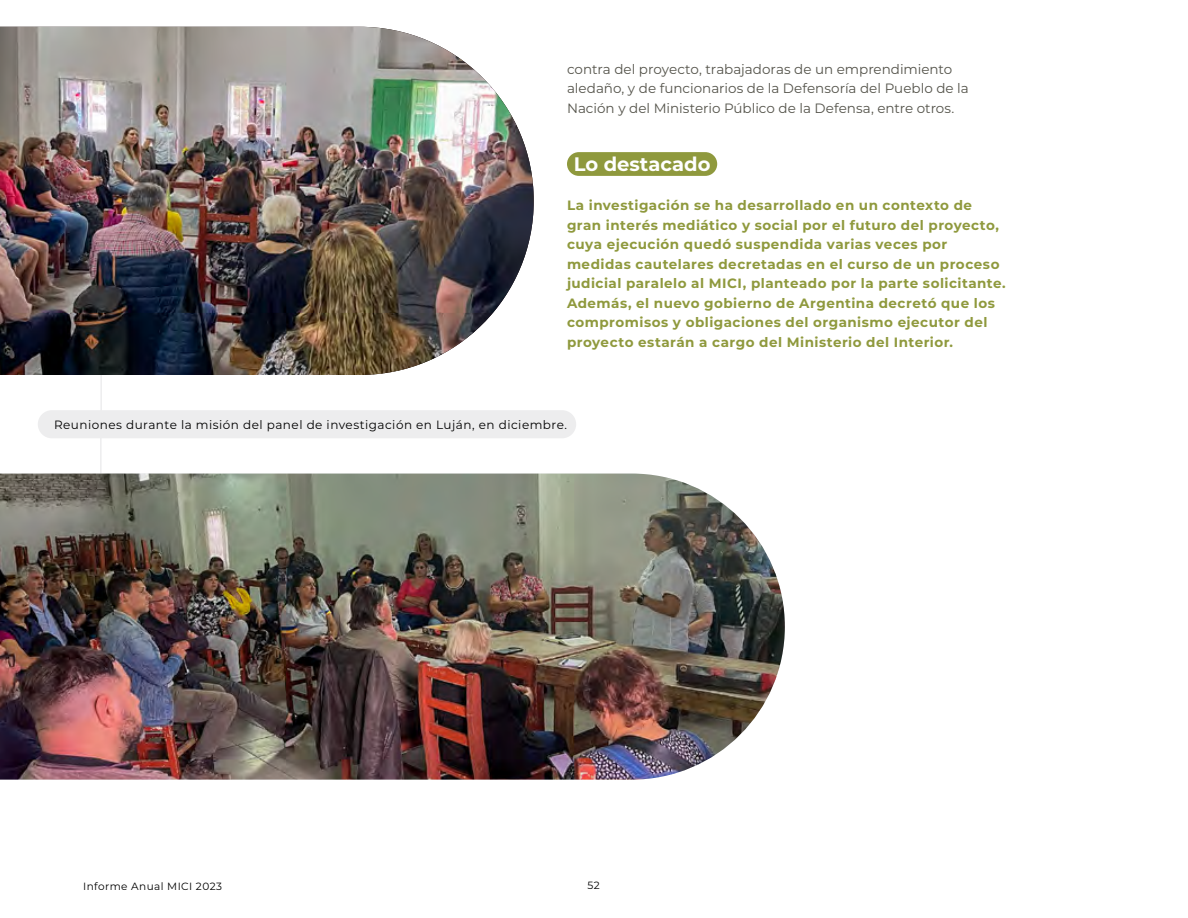
<style>
.page{position:relative;width:1188px;height:918px;background:#fff}
.page>*{position:absolute;margin:0;border:0;box-sizing:border-box;transform-origin:0 0}
.TITLE_DESTACADO_FVO_Verde{font:700 19.5px "Montserrat";color:#fff}
.TEXTO_DESTACADO_FVO_Verde{font:700 13.5px/19.5px "Montserrat";letter-spacing:.035em;color:#8f993d}
.TEXT_FICHAS{font:13.5px/19.5px "Montserrat";color:#54534a}
.CAPTIONS_MANCHETA_2_gris{font:12px "Montserrat";letter-spacing:.04em;color:#000}
.t1{font:10.5px "Montserrat";letter-spacing:.04em;color:#000}
</style>
<div class="page">
<hr style="left:100px;top:367px;width:2px;height:44px;background:#ededee">
<hr style="left:100px;top:436px;width:2px;height:44px;background:#ededee">
<div style="left:38px;top:410px;width:538px;height:28px;background:#ededee;border-radius:14px"></div>
<img style="left:0;top:474px;width:785px;height:306px">
<img style="left:0;top:27px;width:534px;height:348px">
<div style="left:567px;top:152px;width:150px;height:24px;background:#8f993d;border-radius:12px"></div>
<p class="TEXT_FICHAS" style="left:567px;top:58px;width:403px">contra del proyecto, trabajadoras de un emprendimiento aledaño, y de funcionarios de la Defensoría del Pueblo de la<br>Nación y del Ministerio Público de la Defensa, entre otros.</p>
<p class="TITLE_DESTACADO_FVO_Verde" style="left:574px;top:150px;width:138px">Lo destacado</p>
<p class="TEXTO_DESTACADO_FVO_Verde" style="left:567px;top:195px;width:440px">La investigación se ha desarrollado en un contexto de gran interés mediático y social por el futuro del proyecto, cuya ejecución quedó suspendida varias veces por medidas cautelares decretadas en el curso de un proceso judicial paralelo al MICI, planteado por la parte solicitante.<br>Además, el nuevo gobierno de Argentina decretó que los compromisos y obligaciones del organismo ejecutor del proyecto estarán a cargo del Ministerio del Interior.</p>
<p class="CAPTIONS_MANCHETA_2_gris" style="left:54px;top:416px;width:514px">Reuniones durante la misión del panel de investigación en Luján, en diciembre.</p>
<p class="t1" style="left:83px;top:879px;width:140px">Informe Anual MICI 2023</p>
<p class="t1" style="left:587px;top:878px;width:14px">52</p>
</div>
